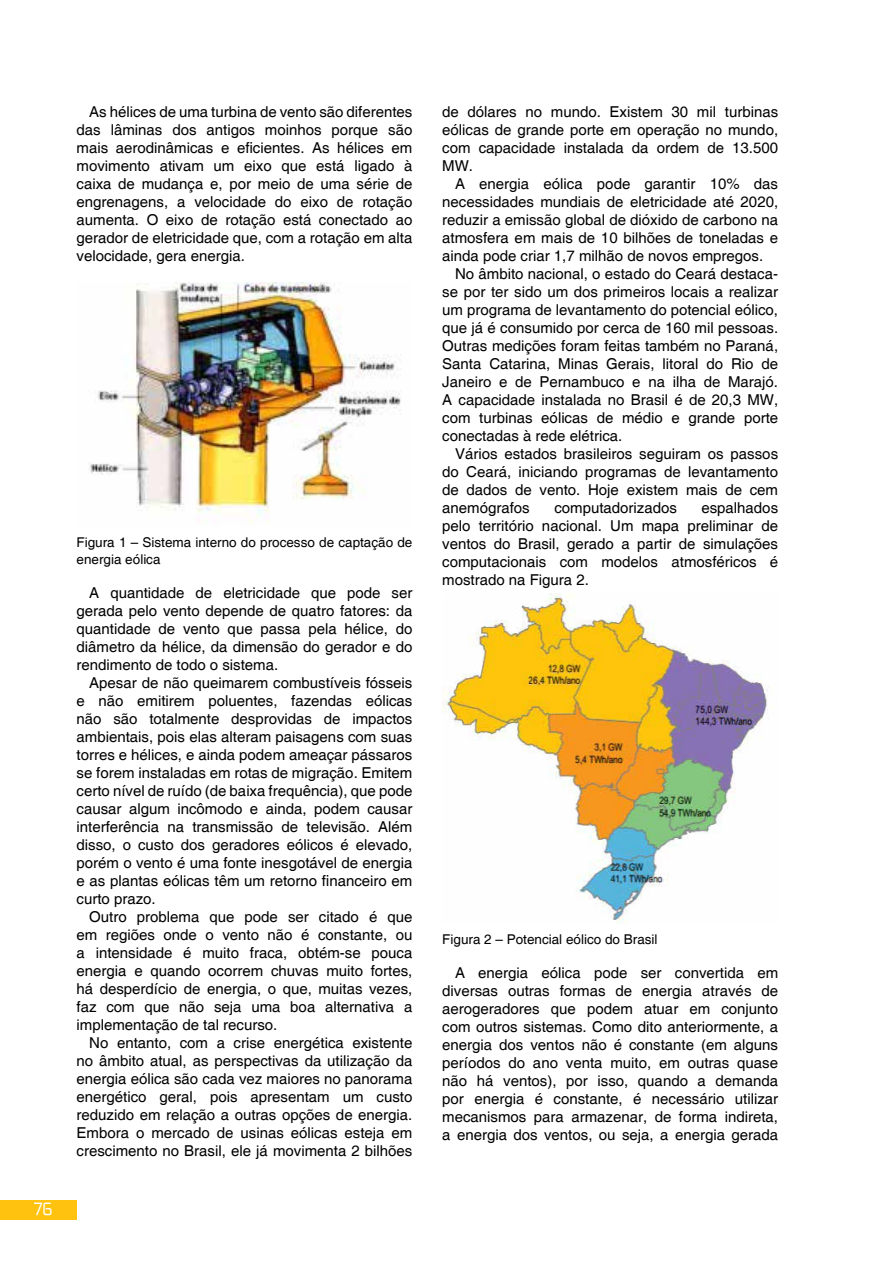
<style>
.page{position:relative;width:893px;height:1263px;background:#fff}
.page>*{position:absolute;margin:0;border:0;box-sizing:border-box;transform-origin:0 0}
.t1{font:15px/18px "Helvetica";color:#000;text-align:justify}
.t2{font:15px "Zekton";color:#fff}
.t3{font:13.5px/16.2px "Helvetica";color:#000}
</style>
<div class="page">
<div style="left:0;top:1200px;width:77px;height:20px;background:#ffc20e"></div>
<img style="left:88px;top:283px;width:313px;height:240px">
<img style="left:442px;top:593px;width:331px;height:331px">
<p class="t1" style="left:77px;top:104px;width:337px;text-indent:13px">As hélices de uma turbina de vento são diferentes das lâminas dos antigos moinhos porque são mais aerodinâmicas e eficientes. As hélices em movimento ativam um eixo que está ligado à caixa de mudança e, por meio de uma série de engrenagens, a velocidade do eixo de rotação aumenta. O eixo de rotação está conectado ao gerador de eletricidade que, com a rotação em alta velocidade, gera energia.</p>
<p class="t2" style="left:34px;top:1199px;width:20px">76</p>
<p class="t3" style="left:77px;top:535px;width:337px">Figura 1 – Sistema interno do processo de captação de energia eólica</p>
<p class="t1" style="left:77px;top:584px;width:337px;text-indent:13px">A quantidade de eletricidade que pode ser gerada pelo vento depende de quatro fatores: da quantidade de vento que passa pela hélice, do diâmetro da hélice, da dimensão do gerador e do rendimento de todo o sistema.</p>
<p class="t1" style="left:77px;top:674px;width:337px;text-indent:13px">Apesar de não queimarem combustíveis fósseis e não emitirem poluentes, fazendas eólicas não são totalmente desprovidas de impactos ambientais, pois elas alteram paisagens com suas torres e hélices, e ainda podem ameaçar pássaros se forem instaladas em rotas de migração. Emitem certo nível de ruído (de baixa frequência), que pode causar algum incômodo e ainda, podem causar interferência na transmissão de televisão. Além disso, o custo dos geradores eólicos é elevado, porém o vento é uma fonte inesgotável de energia e as plantas eólicas têm um retorno financeiro em curto prazo.</p>
<p class="t1" style="left:77px;top:908px;width:337px;text-indent:13px">Outro problema que pode ser citado é que em regiões onde o vento não é constante, ou a intensidade é muito fraca, obtém-se pouca energia e quando ocorrem chuvas muito fortes, há desperdício de energia, o que, muitas vezes, faz com que não seja uma boa alternativa a implementação de tal recurso.</p>
<p class="t1" style="left:77px;top:1034px;width:337px;text-indent:13px">No entanto, com a crise energética existente no âmbito atual, as perspectivas da utilização da energia eólica são cada vez maiores no panorama energético geral, pois apresentam um custo reduzido em relação a outras opções de energia.<br>Embora o mercado de usinas eólicas esteja em crescimento no Brasil, ele já movimenta 2 bilhões</p>
<p class="t1" style="left:442px;top:104px;width:337px">de dólares no mundo. Existem 30 mil turbinas eólicas de grande porte em operação no mundo, com capacidade instalada da ordem de 13.500<br>MW.</p>
<p class="t1" style="left:455px;top:176px;width:325px">A energia eólica pode garantir 10% das</p>
<p class="t1" style="left:442px;top:194px;width:337px">necessidades mundiais de eletricidade até 2020,</p>
<p class="t1" style="left:442px;top:212px;width:337px">reduzir a emissão global de dióxido de carbono na</p>
<p class="t1" style="left:442px;top:230px;width:337px">atmosfera em mais de 10 bilhões de toneladas e</p>
<p class="t1" style="left:442px;top:248px;width:322px">ainda pode criar 1,7 milhão de novos empregos.</p>
<p class="t1" style="left:455px;top:266px;width:325px">No âmbito nacional, o estado do Ceará destaca-</p>
<p class="t1" style="left:442px;top:284px;width:337px">se por ter sido um dos primeiros locais a realizar</p>
<p class="t1" style="left:442px;top:302px;width:337px">um programa de levantamento do potencial eólico,</p>
<p class="t1" style="left:442px;top:320px;width:337px">que já é consumido por cerca de 160 mil pessoas.</p>
<p class="t1" style="left:442px;top:338px;width:337px">Outras medições foram feitas também no Paraná,</p>
<p class="t1" style="left:442px;top:356px;width:337px">Santa Catarina, Minas Gerais, litoral do Rio de</p>
<p class="t1" style="left:442px;top:374px;width:337px">Janeiro e de Pernambuco e na ilha de Marajó.</p>
<p class="t1" style="left:442px;top:392px;width:337px">A capacidade instalada no Brasil é de 20,3 MW,</p>
<p class="t1" style="left:442px;top:410px;width:337px">com turbinas eólicas de médio e grande porte</p>
<p class="t1" style="left:442px;top:428px;width:182px">conectadas à rede elétrica.</p>
<p class="t1" style="left:455px;top:446px;width:325px">Vários estados brasileiros seguiram os passos</p>
<p class="t1" style="left:442px;top:464px;width:337px">do Ceará, iniciando programas de levantamento</p>
<p class="t1" style="left:442px;top:482px;width:337px">de dados de vento. Hoje existem mais de cem</p>
<p class="t1" style="left:442px;top:500px;width:89px">anemógrafos</p>
<p class="t1" style="left:554px;top:500px;width:124px">computadorizados</p>
<p class="t1" style="left:442px;top:500px;width:337px;text-indent:259px">espalhados pelo território nacional. Um mapa preliminar de ventos do Brasil, gerado a partir de simulações computacionais com modelos atmosféricos é mostrado na Figura 2.</p>
<p class="t3" style="left:442px;top:931px;width:217px">Figura 2 – Potencial eólico do Brasil</p>
<p class="t1" style="left:442px;top:964px;width:337px;text-indent:13px">A energia eólica pode ser convertida em diversas outras formas de energia através de aerogeradores que podem atuar em conjunto com outros sistemas. Como dito anteriormente, a energia dos ventos não é constante (em alguns períodos do ano venta muito, em outras quase não há ventos), por isso, quando a demanda por energia é constante, é necessário utilizar mecanismos para armazenar, de forma indireta, a energia dos ventos, ou seja, a energia gerada</p>
</div>
